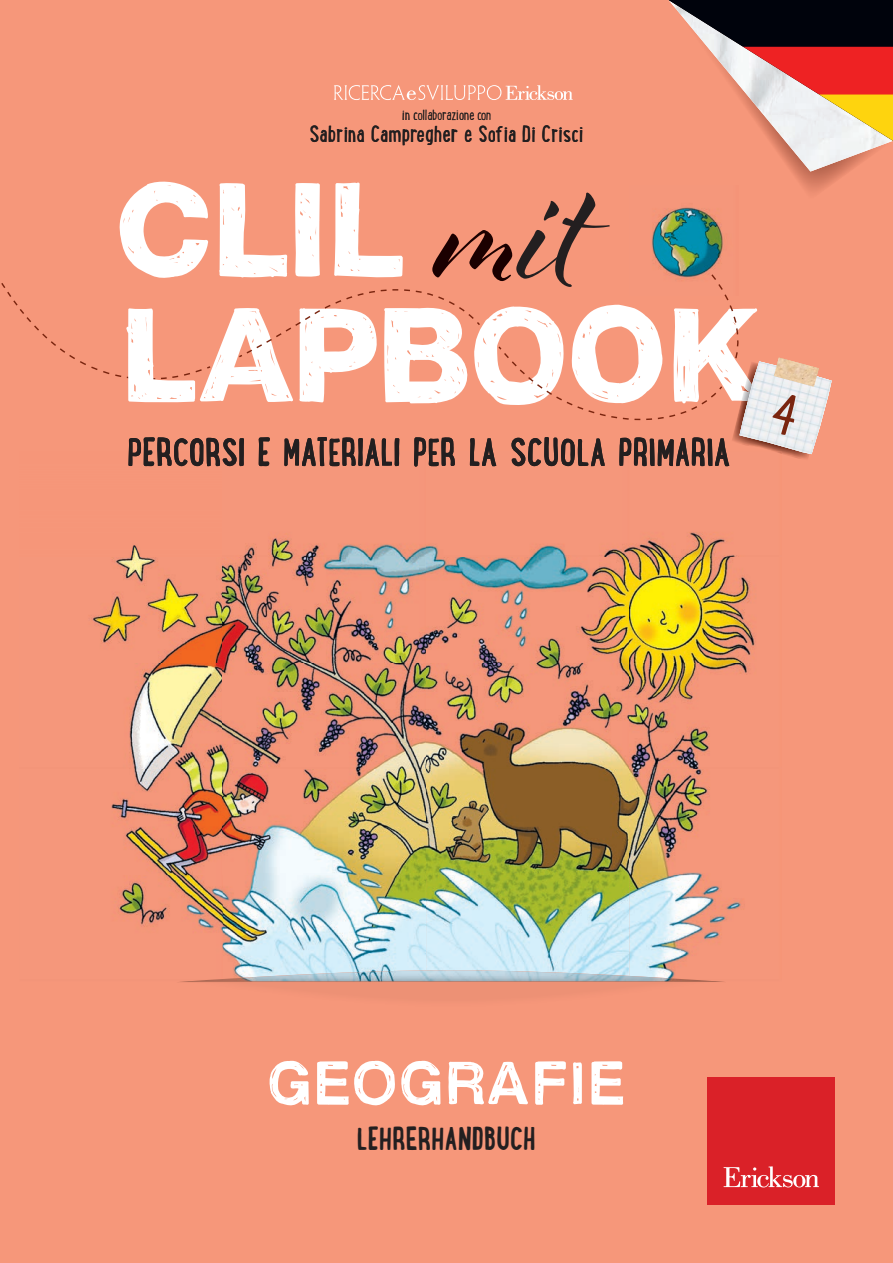
<style>
.page{position:relative;width:893px;height:1263px;background:#f6977a}
.page>*{position:absolute;margin:0;border:0;box-sizing:border-box;transform-origin:0 0}
.t1{font:63.45px "Lunch Box";color:#7a250f}
.t2{font:700 34.8px "Lunch Box";color:#231f20}
.t3{font:24.9px "Lunch Box";color:#231f20}
.t4{font:300 15.6px "Lunch Box";color:#231f20}
</style>
<div class="page">
<div style="left:707px;top:1078px;width:128px;height:127px;background:#da2128"></div>
<svg style="left:723px;top:1166px;width:96px;height:21px"></svg>
<img style="left:91px;top:532px;width:665px;height:343px">
<img style="left:118px;top:875px;width:105px;height:74px">
<img style="left:223px;top:875px;width:203px;height:95px">
<img style="left:426px;top:875px;width:203px;height:95px">
<img style="left:629px;top:875px;width:112px;height:95px">
<img style="left:180px;top:981px;width:544px;height:2px">
<img style="left:194px;top:970px;width:516px;height:11px">
<svg style="left:448px;top:1062px;width:80px;height:42px"></svg>
<svg style="left:269px;top:1060px;width:40px;height:46px"></svg>
<svg style="left:401px;top:1060px;width:40px;height:46px"></svg>
<svg style="left:317px;top:1060px;width:78px;height:46px"></svg>
<svg style="left:573px;top:1062px;width:9px;height:42px"></svg>
<svg style="left:591px;top:1061px;width:32px;height:44px"></svg>
<svg style="left:535px;top:1061px;width:31px;height:44px"></svg>
<svg style="left:1px;top:0;width:892px;height:467px"></svg>
<p class="t4" style="left:402px;top:105px;width:90px">in collaborazione con</p>
<p class="t3" style="left:310px;top:117px;width:275px">Sabrina Campregher e Sofia Di Crisci</p>
<h1 class="t1" style="left:776px;top:365px;width:42px;rotate:15deg">3<sup>rd</sup>4</h1>
<h2 class="t2" style="left:357px;top:1115px;width:181px">LEHRERHANDBUCH</h2>
</div>
